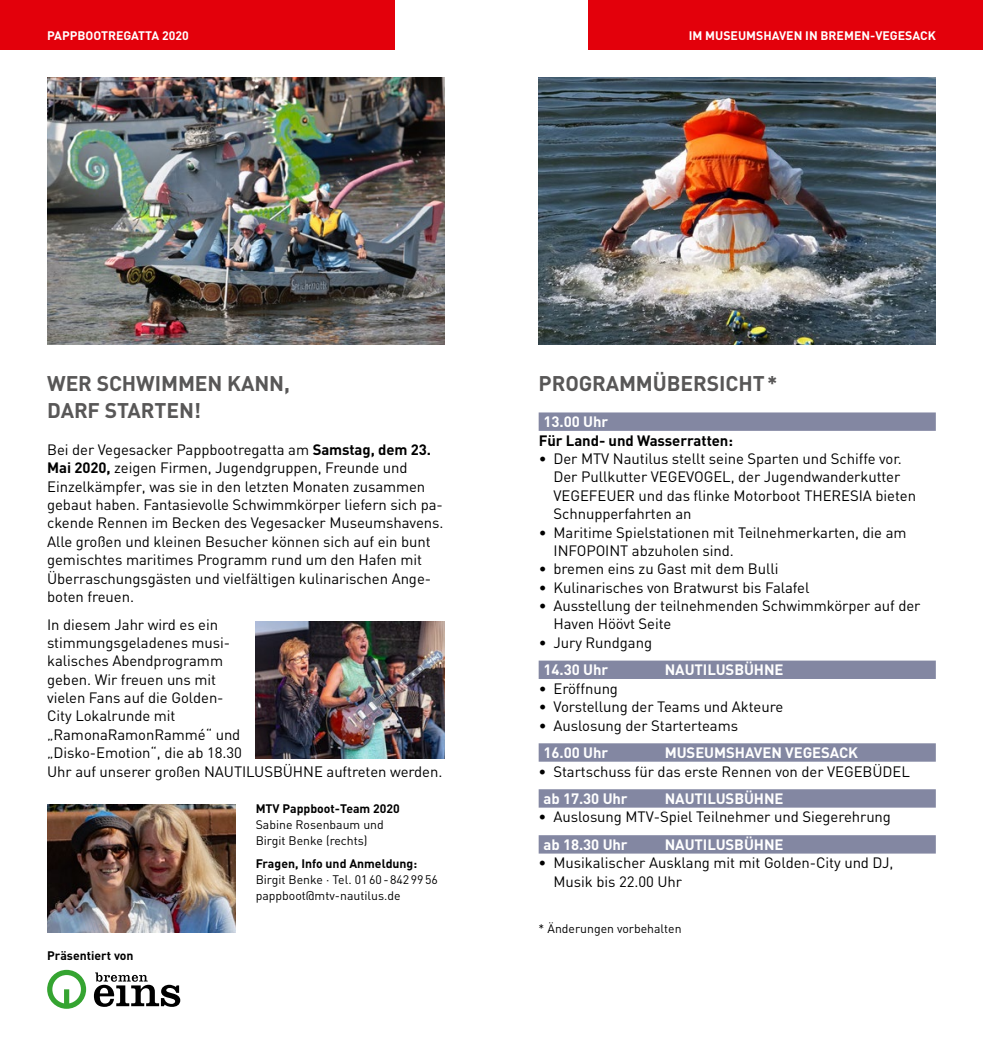
<style>
.page{position:relative;width:983px;height:1042px;background:#fff}
.page>*{position:absolute;margin:0;border:0;box-sizing:border-box;transform-origin:0 0}
.t1{font:700 21px/27.5px "DIN";letter-spacing:-.005em;color:#585757}
.t2{font:14.88px/18.4px "DIN";letter-spacing:-.005em;color:#000}
.t3{font:700 14.88px "DIN";letter-spacing:-.005em;color:#fff}
.t4{font:700 14.88px "DIN";letter-spacing:-.005em;color:#000}
.t5{font:12.25px/15.8px "DIN";color:#000}
.t6{font:700 12.25px "DIN";color:#000}
.t7{font:700 12.25px "DIN";color:#fff}
.s1{font-weight:700}
</style>
<div class="page">
<div style="left:538px;top:412px;width:397px;height:19px;background:#8387a2"></div>
<div style="left:538px;top:660px;width:397px;height:19px;background:#8387a2"></div>
<div style="left:538px;top:743px;width:397px;height:18px;background:#8387a2"></div>
<div style="left:538px;top:789px;width:397px;height:18px;background:#8387a2"></div>
<div style="left:538px;top:835px;width:397px;height:18px;background:#8387a2"></div>
<div style="left:0;top:0;width:394px;height:50px;background:#e3000b"></div>
<img style="left:538px;top:77px;width:397px;height:268px">
<img style="left:47px;top:77px;width:397px;height:268px">
<img style="left:255px;top:621px;width:189px;height:137px">
<img style="left:47px;top:804px;width:189px;height:129px">
<div style="left:588px;top:0;width:394px;height:50px;background:#e3000b"></div>
<svg style="left:47px;top:970px;width:39px;height:39px"></svg>
<svg style="left:94px;top:972px;width:86px;height:35px"></svg>
<p class="t7" style="left:47px;top:27px;width:143px">PAPPBOOTREGATTA 2020</p>
<p class="t7" style="left:688px;top:27px;width:248px">IM MUSEUMSHAVEN IN BREMEN-VEGESACK</p>
<h1 class="t1" style="left:47px;top:368px;width:244px">WER SCHWIMMEN KANN,<br>DARF STARTEN!</h1>
<p class="t2" style="left:47px;top:440px;width:397px">Bei der Vegesacker Pappbootregatta am <span class="s1">Samstag, dem 23.<br>Mai 2020,</span> zeigen Firmen, Jugendgruppen, Freunde und Einzelkämpfer, was sie in den letzten Monaten zusammen gebaut haben. Fantasievolle Schwimmkörper liefern sich pa&shy;ckende Rennen im Becken des Vegesacker Museumshavens.<br>Alle großen und kleinen Besucher können sich auf ein bunt gemischtes maritimes Programm rund um den Hafen mit Überraschungsgästen und vielfältigen kulinarischen Ange&shy;boten freuen.</p>
<p class="t2" style="left:47px;top:615px;width:396px">In diesem Jahr wird es ein<br>stimmungsgeladenes musi-<br>kalisches Abendprogramm<br>geben. Wir freuen uns mit<br>vielen Fans auf die Golden-<br>City Lokalrunde mit<br>„RamonaRamonRammé“ und<br>„Disko-Emotion“, die ab 18.30<br>Uhr auf unserer großen NAUTILUSBÜHNE auftreten werden.</p>
<p class="t6" style="left:255px;top:801px;width:146px">MTV Pappboot-Team 2020</p>
<p class="t5" style="left:255px;top:817px;width:130px">Sabine Rosenbaum und<br>Birgit Benke (rechts)</p>
<p class="t6" style="left:255px;top:856px;width:163px">Fragen, Info und Anmeldung:</p>
<p class="t5" style="left:255px;top:872px;width:184px">Birgit Benke · Tel. 0160-8429956 pappboot@mtv-nautilus.de</p>
<p class="t6" style="left:47px;top:948px;width:88px">Präsentiert von</p>
<h1 class="t1" style="left:538px;top:368px;width:240px">PROGRAMMÜBERSICHT*</h1>
<p class="t3" style="left:543px;top:412px;width:66px">13.00 Uhr</p>
<p class="t4" style="left:538px;top:430px;width:196px">Für Land- und Wasserratten:</p>
<p class="t2" style="left:553px;top:450px;width:364px;text-indent:-15px">• Der MTV Nautilus stellt seine Sparten und Schiffe vor.<br>Der Pullkutter VEGEVOGEL, der Jugendwanderkutter VEGEFEUER und das flinke Motorboot THERESIA bieten Schnupperfahrten an</p>
<p class="t2" style="left:553px;top:523px;width:354px;text-indent:-15px">• Maritime Spielstationen mit Teilnehmerkarten, die am<br>INFOPOINT abzuholen sind.</p>
<p class="t2" style="left:538px;top:560px;width:241px">• bremen eins zu Gast mit dem Bulli</p>
<p class="t2" style="left:538px;top:578px;width:272px">• Kulinarisches von Bratwurst bis Falafel</p>
<p class="t2" style="left:553px;top:597px;width:368px;text-indent:-15px">• Ausstellung der teilnehmenden Schwimmkörper auf der<br>Haven Höövt Seite</p>
<p class="t2" style="left:538px;top:633px;width:115px">• Jury Rundgang</p>
<p class="t3" style="left:543px;top:660px;width:66px">14.30 Uhr</p>
<p class="t3" style="left:664px;top:660px;width:120px">NAUTILUSBÜHNE</p>
<p class="t2" style="left:538px;top:679px;width:81px">• Eröffnung</p>
<p class="t2" style="left:538px;top:698px;width:246px">• Vorstellung der Teams und Akteure</p>
<p class="t2" style="left:538px;top:716px;width:201px">• Auslosung der Starterteams</p>
<p class="t3" style="left:543px;top:743px;width:66px">16.00 Uhr</p>
<p class="t3" style="left:664px;top:743px;width:195px">MUSEUMSHAVEN VEGESACK</p>
<p class="t2" style="left:538px;top:762px;width:372px">• Startschuss für das erste Rennen von der VEGEBÜDEL</p>
<p class="t3" style="left:543px;top:789px;width:86px">ab 17.30 Uhr</p>
<p class="t3" style="left:664px;top:789px;width:120px">NAUTILUSBÜHNE</p>
<p class="t2" style="left:538px;top:808px;width:354px">• Auslosung MTV-Spiel Teilnehmer und Siegerehrung</p>
<p class="t3" style="left:543px;top:834px;width:86px">ab 18.30 Uhr</p>
<p class="t3" style="left:664px;top:834px;width:120px">NAUTILUSBÜHNE</p>
<p class="t2" style="left:553px;top:854px;width:341px;text-indent:-15px">• Musikalischer Ausklang mit mit Golden-City und DJ,<br>Musik bis 22.00 Uhr</p>
<p class="t5" style="left:538px;top:920px;width:144px">* Änderungen vorbehalten</p>
</div>
